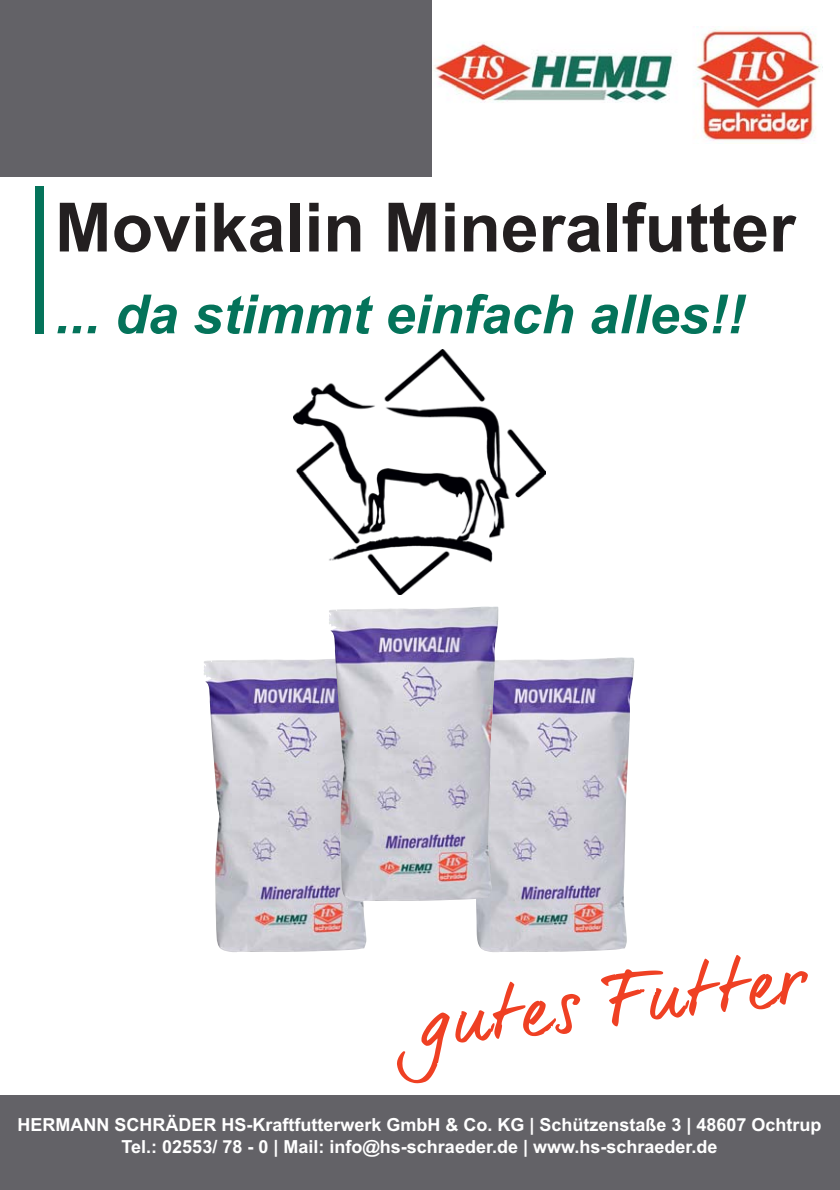
<style>
.page{position:relative;width:840px;height:1190px;background:#fff}
.page>*{position:absolute;margin:0;border:0;box-sizing:border-box;transform-origin:0 0}
.t1{font:700 68px "Arial";color:#231f20}
.t2{font:italic 700 54px "Arial";color:#04735a}
.t3{font:700 18px/21.6px "Arial";color:#fff;text-align:center}
</style>
<div class="page">
<img style="left:434px;top:27px;width:388px;height:117px">
<img style="left:204px;top:659px;width:163px;height:293px">
<img style="left:476px;top:657px;width:159px;height:295px">
<img style="left:329px;top:606px;width:169px;height:295px">
<div style="left:0;top:0;width:431px;height:176px;background:#636267"></div>
<div style="left:35px;top:186px;width:9px;height:148px;background:#04735a"></div>
<img style="left:294px;top:350px;width:251px;height:245px">
<svg style="left:397px;top:955px;width:411px;height:128px"></svg>
<div style="left:0;top:1095px;width:840px;height:95px;background:#636267"></div>
<h1 class="t1" style="left:55px;top:203px;width:742px">Movikalin Mineralfutter</h1>
<h2 class="t2" style="left:55px;top:295px;width:692px">... da stimmt einfach alles!!</h2>
<p class="t3" style="left:17px;top:1116px;width:806px">HERMANN SCHRÄDER HS-Kraftfutterwerk GmbH &amp; Co. KG | Schützenstaße 3 | 48607 Ochtrup<br>Tel.: 02553/ 78 - 0 | Mail: info@hs-schraeder.de | www.hs-schraeder.de</p>
</div>
